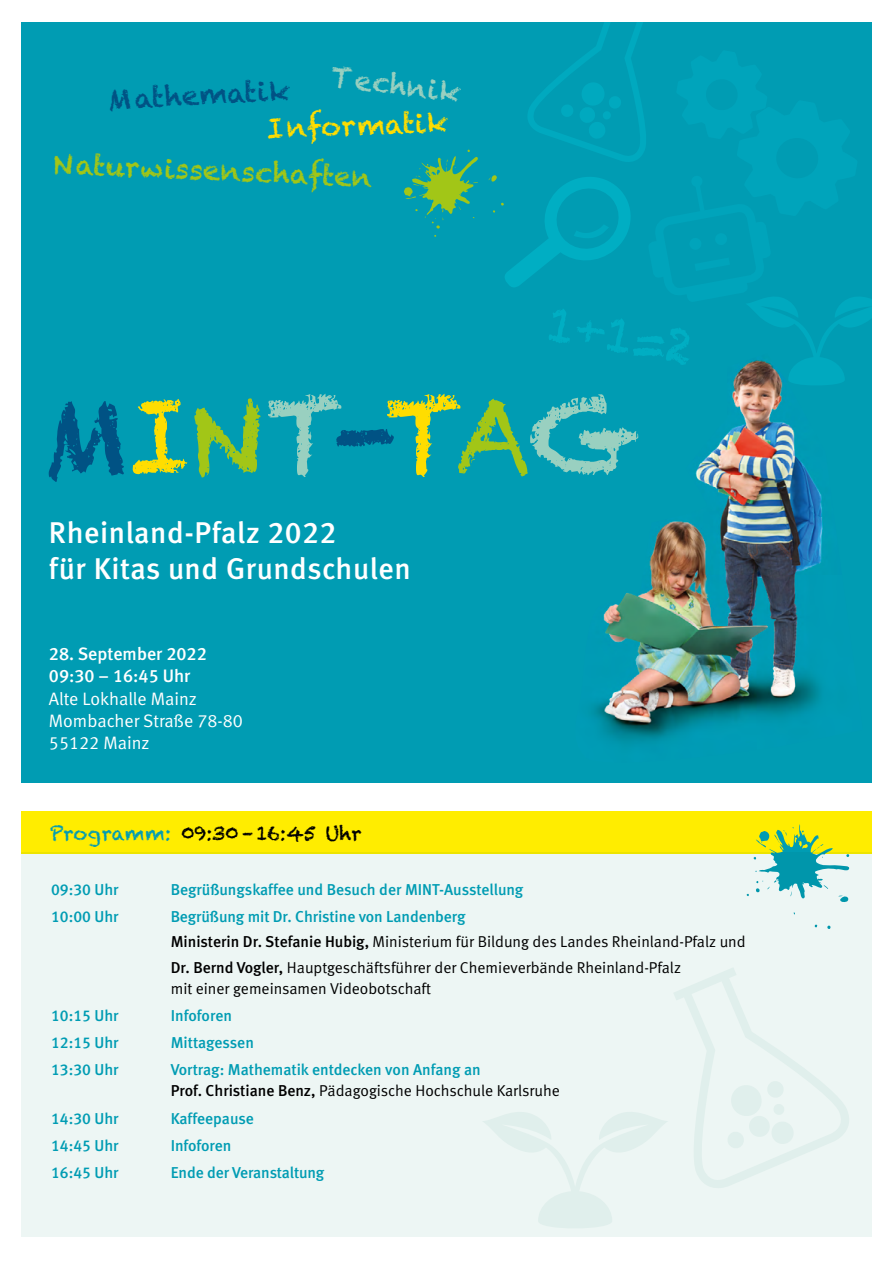
<style>
.page{position:relative;width:893px;height:1263px;background:#fff}
.page>*{position:absolute;margin:0;border:0;box-sizing:border-box;transform-origin:0 0}
.t1{font:102px "Chalkduster";color:#005284}
.t2{font:30px/36px "Meta Medium LF";letter-spacing:.02em;color:#fff}
.t3{font:27.75px "Chalkduster";color:#a2c617}
.t4{font:27.75px "Chalkduster";color:#fd0}
.t5{font:27.75px "Chalkduster";color:#005284}
.t6{font:27.75px "Chalkduster";color:#99d0c0}
.t7{font:19.5px "Chalkduster";color:#000}
.t8{font:18px/22px "Meta Normal LF";color:#fff}
.t9{font:18px/22px "Meta Medium LF";color:#fff}
.t10{font:15.75px "Meta Medium LF";letter-spacing:-.005em;color:#009cb3}
.t11{font:15.75px/25.2px "Meta Normal LF";color:#000}
.s1{color:#fd0}
.s2{color:#a2c617}
.s3{color:#99d0c0}
.s4{color:#009cb3}
.s5{font-family:"Meta Medium LF"}
</style>
<div class="page">
<div style="left:21px;top:21px;width:851px;height:761px;background:#009cb3"></div>
<div style="left:21px;top:811px;width:851px;height:42px;background:#ffed00"></div>
<svg style="left:756px;top:824px;width:77px;height:28px"></svg>
<div style="left:21px;top:852px;width:851px;height:384px;background:#edf6f4"></div>
<svg style="left:404px;top:21px;width:468px;height:332px"></svg>
<img style="left:592px;top:353px;width:252px;height:390px">
<h3 class="t6" style="left:333px;top:61px;width:132px;rotate:7deg">Technik</h3>
<h3 class="t5" style="left:107px;top:83px;width:184px;rotate:-3deg">Mathematik</h3>
<h3 class="t4" style="left:266px;top:112px;width:182px;rotate:-2deg">Informatik</h3>
<h3 class="t3" style="left:54px;top:146px;width:321px;rotate:3deg">Naturwissenschaften</h3>
<h1 class="t1" style="left:43px;top:377px;width:601px">M<span class="s1">I</span><span class="s2">N</span><span class="s3">T</span>-<span class="s1">T</span><span class="s2">A</span><span class="s3">G</span></h1>
<h2 class="t2" style="left:49px;top:514px;width:363px">Rheinland-Pfalz 2022<br>für Kitas und Grundschulen</h2>
<p class="t9" style="left:49px;top:643px;width:159px">28. September 2022<br>09:30 – 16:45 Uhr</p>
<p class="t8" style="left:49px;top:687px;width:196px">Alte Lokhalle Mainz<br>Mombacher Straße 78-80<br>55122 Mainz</p>
<p class="t7" style="left:50px;top:822px;width:313px"><span class="s4">Programm:</span> 09:30–16:45 Uhr</p>
<p class="t10" style="left:51px;top:880px;width:69px">09:30 Uhr</p>
<p class="t10" style="left:171px;top:880px;width:354px">Begrüßungskaffee und Besuch der MINT-Ausstellung</p>
<p class="t10" style="left:51px;top:907px;width:69px">10:00 Uhr</p>
<p class="t10" style="left:171px;top:907px;width:296px">Begrüßung mit Dr. Christine von Landenberg</p>
<p class="t11" style="left:171px;top:929px;width:576px"><span class="s5">Ministerin Dr. Stefanie Hubig,</span> Ministerium für Bildung des Landes Rheinland-Pfalz und<br><span class="s5">Dr. Bernd Vogler,</span> Hauptgeschäftsführer der Chemieverbände Rheinland-Pfalz</p>
<p class="t11" style="left:171px;top:975px;width:262px">mit einer gemeinsamen Videobotschaft</p>
<p class="t10" style="left:51px;top:1006px;width:69px">10:15 Uhr</p>
<p class="t10" style="left:171px;top:1006px;width:63px">Infoforen</p>
<p class="t10" style="left:51px;top:1033px;width:69px">12:15 Uhr</p>
<p class="t10" style="left:171px;top:1033px;width:85px">Mittagessen</p>
<p class="t10" style="left:51px;top:1061px;width:69px">13:30 Uhr</p>
<p class="t10" style="left:171px;top:1061px;width:312px">Vortrag: Mathematik entdecken von Anfang an</p>
<p class="t11" style="left:171px;top:1078px;width:391px"><span class="s5">Prof. Christiane Benz,</span> Pädagogische Hochschule Karlsruhe</p>
<p class="t10" style="left:51px;top:1109px;width:69px">14:30 Uhr</p>
<p class="t10" style="left:171px;top:1109px;width:85px">Kaffeepause</p>
<p class="t10" style="left:51px;top:1136px;width:69px">14:45 Uhr</p>
<p class="t10" style="left:171px;top:1136px;width:62px">Infoforen</p>
<p class="t10" style="left:51px;top:1163px;width:69px">16:45 Uhr</p>
<p class="t10" style="left:171px;top:1163px;width:155px">Ende der Veranstaltung</p>
</div>
